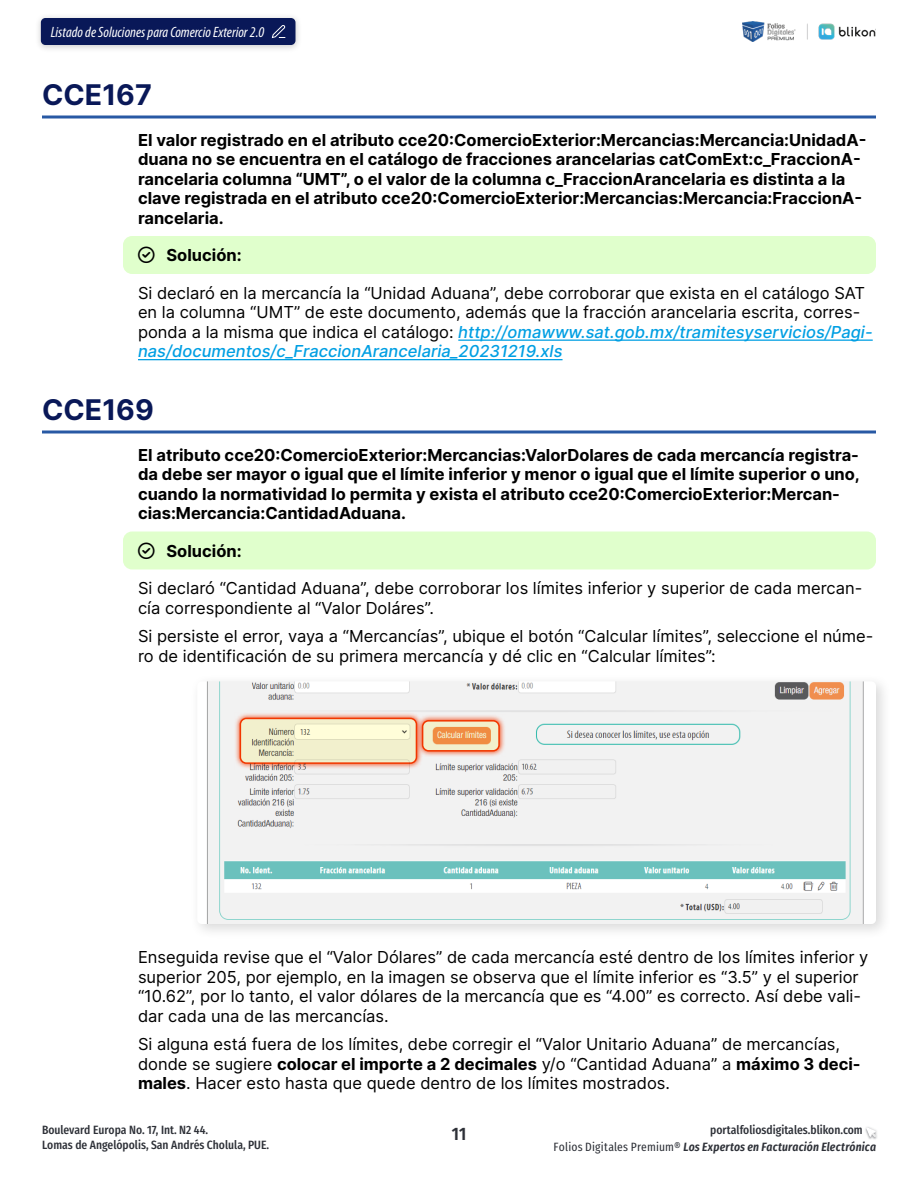
<style>
.page{position:relative;width:918px;height:1188px;background:#fff}
.page>*{position:absolute;margin:0;border:0;box-sizing:border-box;transform-origin:0 0}
.Heading{font:700 28.5px "Inter";color:#091858}
.t1{font:600 18px "Fira Sans Condensed";color:#2d3037}
.Párrafo{font:16.5px/19.5px "Inter";color:#000}
.Descripción{font:700 16.5px/19.5px "Inter";color:#000}
.t2{font:italic condensed 15px "Myriad Pro";color:#fff}
.t3{font:500 12px "Fira Sans Condensed";color:#2d3037}
.t4{font:italic 600 12px "Fira Sans Condensed";letter-spacing:.015em;color:#2d3037}
.s1{font-weight:500;font-style:italic;color:#009fe3}
.s2{font-weight:700}
.s3{font-weight:400;font-style:normal}
</style>
<div class="page">
<img style="left:743px;top:21px;width:133px;height:21px">
<svg style="left:865px;top:1127px;width:12px;height:12px"></svg>
<div style="left:35px;top:13px;width:267px;height:40px;background:#000;opacity:.2"></div>
<div style="left:41px;top:18px;width:255px;height:27px;background:#091858;border-radius:4px"></div>
<svg style="left:271px;top:25px;width:15px;height:13px"></svg>
<hr style="left:42px;top:116px;width:834px;height:2px;background:#2859a4">
<div style="left:123px;top:236px;width:753px;height:38px;background:#e0ffcc;border-radius:9px"></div>
<hr style="left:458px;top:340px;width:415px;height:1px;background:#009fe3">
<hr style="left:138px;top:359px;width:425px;height:1px;background:#009fe3">
<svg style="left:42px;top:430px;width:834px;height:4px;background:#5d82ba"></svg>
<div style="left:123px;top:532px;width:753px;height:37px;background:#e0ffcc;border-radius:9px"></div>
<div style="left:190px;top:674px;width:701px;height:266px;background:#000;opacity:.15"></div>
<img style="left:197px;top:681px;width:679px;height:243px">
<svg style="left:234px;top:712px;width:189px;height:57px;background:#ecc4b8"></svg>
<svg style="left:240px;top:718px;width:176px;height:45px;background:#edebc9"></svg>
<div style="left:240px;top:718px;width:177px;height:46px;border:2px solid #ff3b00;border-radius:6px"></div>
<svg style="left:416px;top:714px;width:89px;height:43px"></svg>
<svg style="left:423px;top:721px;width:76px;height:30px;background:#f0c18d"></svg>
<div style="left:422px;top:720px;width:78px;height:32px;border:2px solid #ff3b00;border-radius:6px"></div>
<p class="t2" style="left:51px;top:23px;width:215px">Listado de Soluciones para Comercio Exterior 2.0</p>
<p class="Heading" style="left:42px;top:73px;width:112px">CCE167</p>
<p class="Descripción" style="left:138px;top:129px;width:730px">El valor registrado en el atributo cce20:ComercioExterior:Mercancias:Mercancia:UnidadA&shy;duana no se encuentra en el catálogo de fracciones arancelarias catComExt:c_FraccionA&shy;rancelaria columna “UMT”, o el valor de la columna c_FraccionArancelaria es distinta a la clave registrada en el atributo cce20:ComercioExterior:Mercancias:Mercancia:FraccionA&shy;rancelaria.</p>
<p class="Descripción" style="left:166px;top:245px;width:77px">Solución:</p>
<p class="Párrafo" style="left:138px;top:282px;width:736px">Si declaró en la mercancía la “Unidad Aduana”, debe corroborar que exista en el catálogo SAT en la columna “UMT” de este documento, además que la fracción arancelaria escrita, corres&shy;ponda a la misma que indica el catálogo: <span class="s1">http://omawww.sat.gob.mx/tramitesyservicios/Pagi&shy;nas/documentos/c_FraccionArancelaria_20231219.xls</span></p>
<p class="Heading" style="left:42px;top:388px;width:113px">CCE169</p>
<p class="Descripción" style="left:138px;top:444px;width:723px">El atributo cce20:ComercioExterior:Mercancias:ValorDolares de cada mercancía registra&shy;da debe ser mayor o igual que el límite inferior y menor o igual que el límite superior o uno, cuando la normatividad lo permita y exista el atributo cce20:ComercioExterior:Mercan&shy;cias:Mercancia:CantidadAduana.</p>
<p class="Descripción" style="left:166px;top:540px;width:77px">Solución:</p>
<p class="Párrafo" style="left:138px;top:578px;width:726px">Si declaró “Cantidad Aduana”, debe corroborar los límites inferior y superior de cada mercan&shy;cía correspondiente al “Valor Doláres”.</p>
<p class="Párrafo" style="left:138px;top:626px;width:737px">Si persiste el error, vaya a “Mercancías”, ubique el botón “Calcular límites”, seleccione el núme&shy;ro de identificación de su primera mercancía y dé clic en “Calcular límites”:</p>
<p class="Párrafo" style="left:138px;top:947px;width:732px">Enseguida revise que el “Valor Dólares” de cada mercancía esté dentro de los límites inferior y superior 205, por ejemplo, en la imagen se observa que el límite inferior es “3.5” y el superior “10.62”, por lo tanto, el valor dólares de la mercancía que es “4.00” es correcto. Así debe vali&shy;dar cada una de las mercancías.</p>
<p class="Párrafo" style="left:138px;top:1034px;width:724px">Si alguna está fuera de los límites, debe corregir el “Valor Unitario Aduana” de mercancías, donde se sugiere <span class="s2">colocar el importe a 2 decimales</span> y/o “Cantidad Aduana” a <span class="s2">máximo 3 deci&shy;males</span>. Hacer esto hasta que quede dentro de los límites mostrados.</p>
<p class="t3" style="left:42px;top:1119px;width:168px">Boulevard Europa No. 17, Int. N2 44.</p>
<p class="t3" style="left:710px;top:1119px;width:154px">portalfoliosdigitales.blikon.com</p>
<p class="t3" style="left:42px;top:1134px;width:229px">Lomas de Angelópolis, San Andrés Cholula, PUE.</p>
<p class="t4" style="left:554px;top:1138px;width:324px"><span class="s3">Folios Digitales Premium®</span> Los Expertos en Facturación Electrónica</p>
<p class="t1" style="left:452px;top:1117px;width:16px">11</p>
</div>
